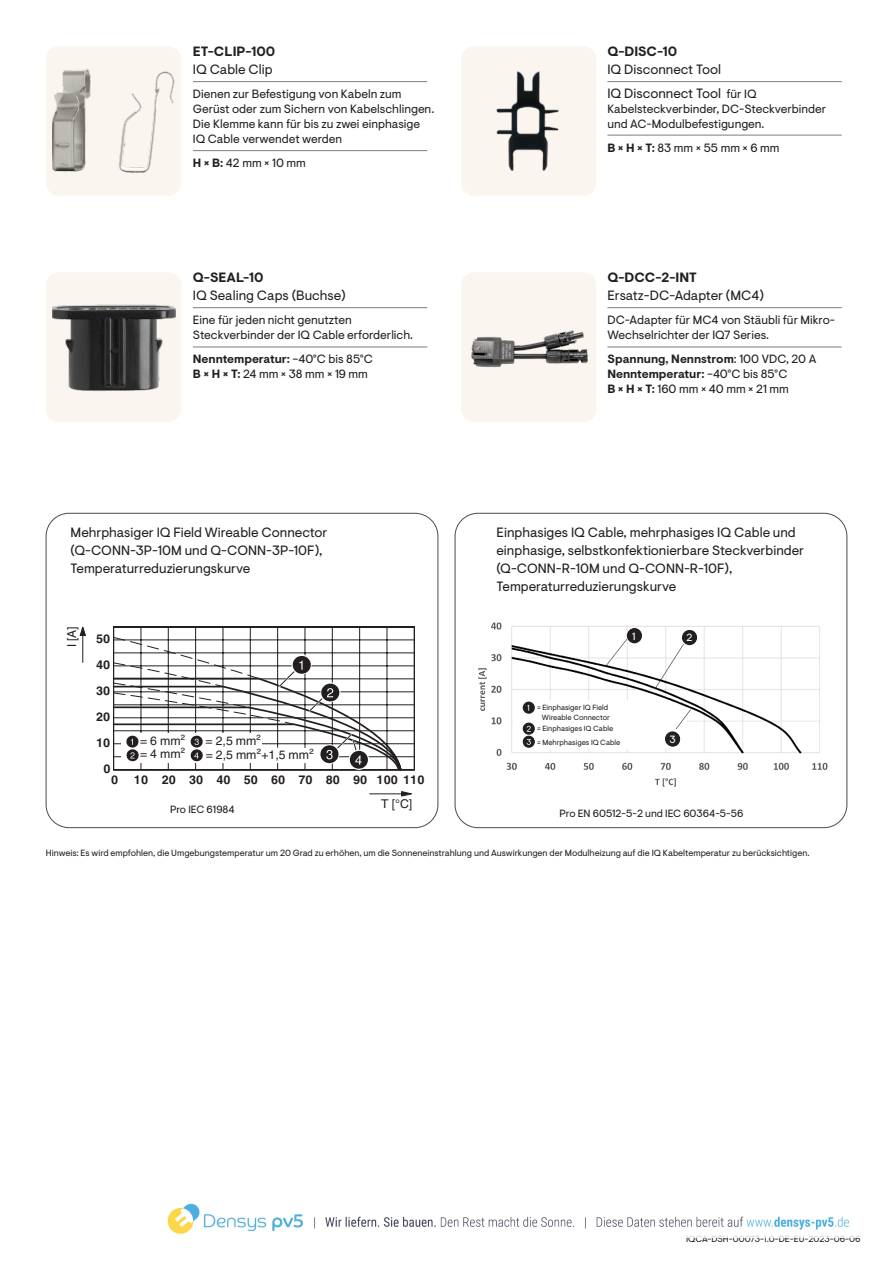
<style>
.page{position:relative;width:893px;height:1263px;background:#fff}
.page>*{position:absolute;margin:0;border:0;box-sizing:border-box;transform-origin:0 0}
.Feature_paragraph{font:13.5px/18px "Enphase Visuelt";color:#231f20}
.Feature_paragraph-2{font:700 13.5px/18px "Enphase Visuelt";color:#231f20}
.t1{font:12.3px "Px C Helvetica";color:#231f20}
.t2{font:12.15px/13.6px "Px C Helvetica";color:#231f20}
.t3{font:700 12.15px "Px C Helvetica";color:#231f20}
.Feature_paragraph-3{font:12px/15px "Enphase Visuelt";color:#231f20}
.Feature_paragraph-4{font:700 12px/15px "Enphase Visuelt";color:#231f20}
.Feature_paragraph-5{font:10.5px "Enphase Visuelt";color:#231f20}
.Footnote_left{font:10.5px "Enphase Visuelt";color:#fff}
.Footnote_left-2{font:9px "Enphase Visuelt";color:#231f20}
.Footnote_left-3{font:7.5px "Enphase Visuelt";color:#231f20}
.s1{font-weight:400}
.s2{font-weight:700}
.s3{font-size:12px}
</style>
<div class="page">
<div style="left:46px;top:46px;width:135px;height:150px;background:#faf6ef;border-radius:14px"></div>
<img style="left:52px;top:68px;width:123px;height:105px">
<div style="left:46px;top:272px;width:135px;height:150px;background:#faf6ef;border-radius:14px"></div>
<img style="left:52px;top:304px;width:123px;height:87px">
<div style="left:461px;top:46px;width:135px;height:150px;background:#faf6ef;border-radius:14px"></div>
<img style="left:496px;top:71px;width:63px;height:101px">
<div style="left:461px;top:272px;width:135px;height:150px;background:#faf6ef;border-radius:14px"></div>
<img style="left:472px;top:330px;width:115px;height:37px">
<hr style="left:193px;top:150px;width:234px;height:1px;background:#7d7d7d">
<hr style="left:193px;top:81px;width:234px;height:1px;background:#7d7d7d">
<hr style="left:193px;top:307px;width:234px;height:1px;background:#7d7d7d">
<hr style="left:193px;top:347px;width:234px;height:1px;background:#7d7d7d">
<hr style="left:607px;top:307px;width:235px;height:1px;background:#7d7d7d">
<hr style="left:607px;top:347px;width:235px;height:1px;background:#7d7d7d">
<hr style="left:607px;top:135px;width:235px;height:1px;background:#7d7d7d">
<hr style="left:607px;top:81px;width:235px;height:1px;background:#7d7d7d">
<div style="left:46px;top:513px;width:392px;height:315px;border:1px solid #4d4b4b;border-radius:23px"></div>
<div style="left:455px;top:513px;width:392px;height:315px;border:1px solid #4d4b4b;border-radius:23px"></div>
<hr style="left:370px;top:793px;width:32px;height:1px;background:#231f20">
<svg style="left:401px;top:791px;width:11px;height:6px"></svg>
<svg style="left:79px;top:626px;width:7px;height:36px"></svg>
<hr style="left:114px;top:627px;width:300px;height:1px;background:#231f20">
<hr style="left:113px;top:627px;width:1px;height:143px;background:#231f20">
<hr style="left:414px;top:627px;width:1px;height:143px;background:#231f20">
<hr style="left:114px;top:626px;width:300px;height:1px;background:#231f20">
<hr style="left:114px;top:756px;width:300px;height:1px;background:#231f20">
<hr style="left:114px;top:743px;width:300px;height:1px;background:#231f20">
<hr style="left:114px;top:730px;width:300px;height:1px;background:#231f20">
<hr style="left:114px;top:717px;width:300px;height:1px;background:#231f20">
<hr style="left:114px;top:704px;width:300px;height:1px;background:#231f20">
<hr style="left:114px;top:691px;width:300px;height:1px;background:#231f20">
<hr style="left:114px;top:678px;width:300px;height:1px;background:#231f20">
<hr style="left:114px;top:665px;width:300px;height:1px;background:#231f20">
<hr style="left:114px;top:653px;width:300px;height:1px;background:#231f20">
<hr style="left:114px;top:640px;width:300px;height:1px;background:#231f20">
<hr style="left:141px;top:627px;width:1px;height:142px;background:#231f20">
<hr style="left:168px;top:627px;width:1px;height:142px;background:#231f20">
<hr style="left:195px;top:627px;width:1px;height:142px;background:#231f20">
<hr style="left:223px;top:627px;width:1px;height:142px;background:#231f20">
<hr style="left:250px;top:627px;width:1px;height:142px;background:#231f20">
<hr style="left:277px;top:627px;width:1px;height:142px;background:#231f20">
<hr style="left:305px;top:627px;width:1px;height:142px;background:#231f20">
<hr style="left:332px;top:627px;width:1px;height:142px;background:#231f20">
<hr style="left:359px;top:627px;width:1px;height:142px;background:#231f20">
<hr style="left:387px;top:627px;width:1px;height:142px;background:#231f20">
<hr style="left:114px;top:769px;width:300px;height:1px;background:#231f20">
<svg style="left:112px;top:637px;width:291px;height:134px"></svg>
<img style="left:478px;top:622px;width:350px;height:165px">
<div style="left:539px;top:714px;width:140px;height:10px;background:#fff"></div>
<div style="left:519px;top:700px;width:151px;height:49px;background:#fff"></div>
<div style="left:665px;top:731px;width:15px;height:15px;background:#231f20;border-radius:50%"></div>
<div style="left:523px;top:736px;width:12px;height:12px;background:#231f20;border-radius:50%"></div>
<svg style="left:527px;top:739px;width:4px;height:6px"></svg>
<div style="left:682px;top:630px;width:15px;height:15px;background:#231f20;border-radius:50%"></div>
<svg style="left:523px;top:722px;width:12px;height:13px"></svg>
<svg style="left:527px;top:726px;width:4px;height:6px"></svg>
<div style="left:627px;top:628px;width:15px;height:15px;background:#231f20;border-radius:50%"></div>
<svg style="left:523px;top:702px;width:12px;height:12px"></svg>
<img style="left:167px;top:1203px;width:682px;height:31px">
<p class="Feature_paragraph-2" style="left:193px;top:43px;width:84px">ET-CLIP-100<br><span class="s1">IQ Cable Clip</span></p>
<p class="Feature_paragraph-3" style="left:193px;top:86px;width:243px">Dienen zur Befestigung von Kabeln zum Gerüst oder zum Sichern von Kabelschlingen.<br>Die Klemme kann für bis zu zwei einphasige IQ Cable verwendet werden</p>
<p class="Feature_paragraph-3" style="left:193px;top:156px;width:114px"><span class="s2">H × B:</span> 42 mm × 10 mm</p>
<p class="Feature_paragraph" style="left:193px;top:269px;width:154px"><span class="s2">Q-SEAL-10<br></span>IQ Sealing Caps (Buchse)</p>
<p class="Feature_paragraph-3" style="left:193px;top:313px;width:222px">Eine für jeden nicht genutzten<br>Steckverbinder der IQ Cable erforderlich.</p>
<p class="Feature_paragraph-3" style="left:193px;top:352px;width:182px"><span class="s2">Nenntemperatur:</span> −40°C bis 85°C<br><span class="s2">B × H × T:</span> 24 mm × 38 mm × 19 mm</p>
<p class="Feature_paragraph" style="left:607px;top:43px;width:115px"><span class="s2">Q-DISC-10<br></span>IQ Disconnect Tool</p>
<p class="Feature_paragraph" style="left:607px;top:85px;width:151px">IQ Disconnect Tool <span class="s3">für IQ</span></p>
<p class="Feature_paragraph-3" style="left:607px;top:102px;width:220px">Kabelsteckverbinder, DC-Steckverbinder und AC-Modulbefestigungen.</p>
<p class="Feature_paragraph-3" style="left:607px;top:141px;width:174px"><span class="s2">B × H × T:</span> 83 mm × 55 mm × 6 mm</p>
<p class="Feature_paragraph" style="left:607px;top:269px;width:158px"><span class="s2">Q-DCC-2-INT<br></span>Ersatz-DC-Adapter (MC4)</p>
<p class="Feature_paragraph-3" style="left:607px;top:313px;width:229px">DC-Adapter für MC4 von Stäubli für Mikro-<br>Wechselrichter der IQ7 Series.</p>
<p class="Feature_paragraph-4" style="left:607px;top:352px;width:210px">Spannung, Nennstrom<span class="s1">: 100 VDC, 20 A<br></span>Nenntemperatur: <span class="s1">−40°C bis 85°C<br></span>B × H × T: <span class="s1">160 mm × 40 mm × 21 mm</span></p>
<p class="Feature_paragraph" style="left:71px;top:524px;width:258px">Mehrphasiger IQ Field Wireable Connector (Q-CONN-3P-10M und Q-CONN-3P-10F),<br>Temperaturreduzierungskurve</p>
<p class="Feature_paragraph" style="left:496px;top:524px;width:309px">Einphasiges IQ Cable, mehrphasiges IQ Cable und einphasige, selbstkonfektionierbare Steckverbinder (Q-CONN-R-10M und Q-CONN-R-10F), Temperaturreduzierungskurve</p>
<p class="t1" style="left:66px;top:647px;width:22px;rotate:-90deg">I [A]</p>
<p class="t3" style="left:96px;top:632px;width:16px">50</p>
<p class="t3" style="left:96px;top:658px;width:16px">40</p>
<p class="t3" style="left:96px;top:684px;width:16px">30</p>
<p class="t3" style="left:96px;top:710px;width:16px">20</p>
<p class="t3" style="left:96px;top:736px;width:16px">10</p>
<p class="t2" style="left:140px;top:734px;width:47px">= 6 mm² = 4 mm²</p>
<p class="t2" style="left:206px;top:733px;width:110px;line-height:14.7px">= 2,5 mm²<br>= 2,5 mm +1,5 mm²</p>
<p class="t2" style="left:256px;top:749px;width:6px">²</p>
<p class="t3" style="left:103px;top:762px;width:9px">0</p>
<p class="t3" style="left:111px;top:772px;width:9px">0</p>
<p class="t3" style="left:134px;top:772px;width:292px">10 20 30 40 50 60 70 80 90 100 110</p>
<p class="Feature_paragraph-5" style="left:170px;top:803px;width:66px">Pro IEC 61984</p>
<p class="t2" style="left:381px;top:797px;width:33px">T [°C]</p>
<p class="Footnote_left" style="left:632px;top:630px;width:5px">1</p>
<p class="Footnote_left" style="left:686px;top:632px;width:8px">2</p>
<p class="Footnote_left-3" style="left:537px;top:702px;width:73px">= Einphasiger IQ Field</p>
<p class="Footnote_left-3" style="left:542px;top:713px;width:70px">Wireable Connector</p>
<p class="Footnote_left-3" style="left:537px;top:724px;width:78px">= Einphasiges IQ Cable</p>
<p class="Footnote_left-3" style="left:537px;top:737px;width:85px">= Mehrphasiges IQ Cable</p>
<p class="Footnote_left" style="left:669px;top:733px;width:8px">3</p>
<p class="Feature_paragraph-5" style="left:559px;top:808px;width:185px">Pro EN 60512-5-2 und IEC 60364-5-56</p>
<p class="Footnote_left-2" style="left:46px;top:848px;width:765px">Hinweis: Es wird empfohlen, die Umgebungstemperatur um 20 Grad zu erhöhen, um die Sonneneinstrahlung und Auswirkungen der Modulheizung auf die IQ Kabeltemperatur zu berücksichtigen.</p>
<p class="Footnote_left-2" style="left:686px;top:1234px;width:176px">IQCA-DSH-00073-1.0-DE-EU-2023-06-06</p>
</div>
